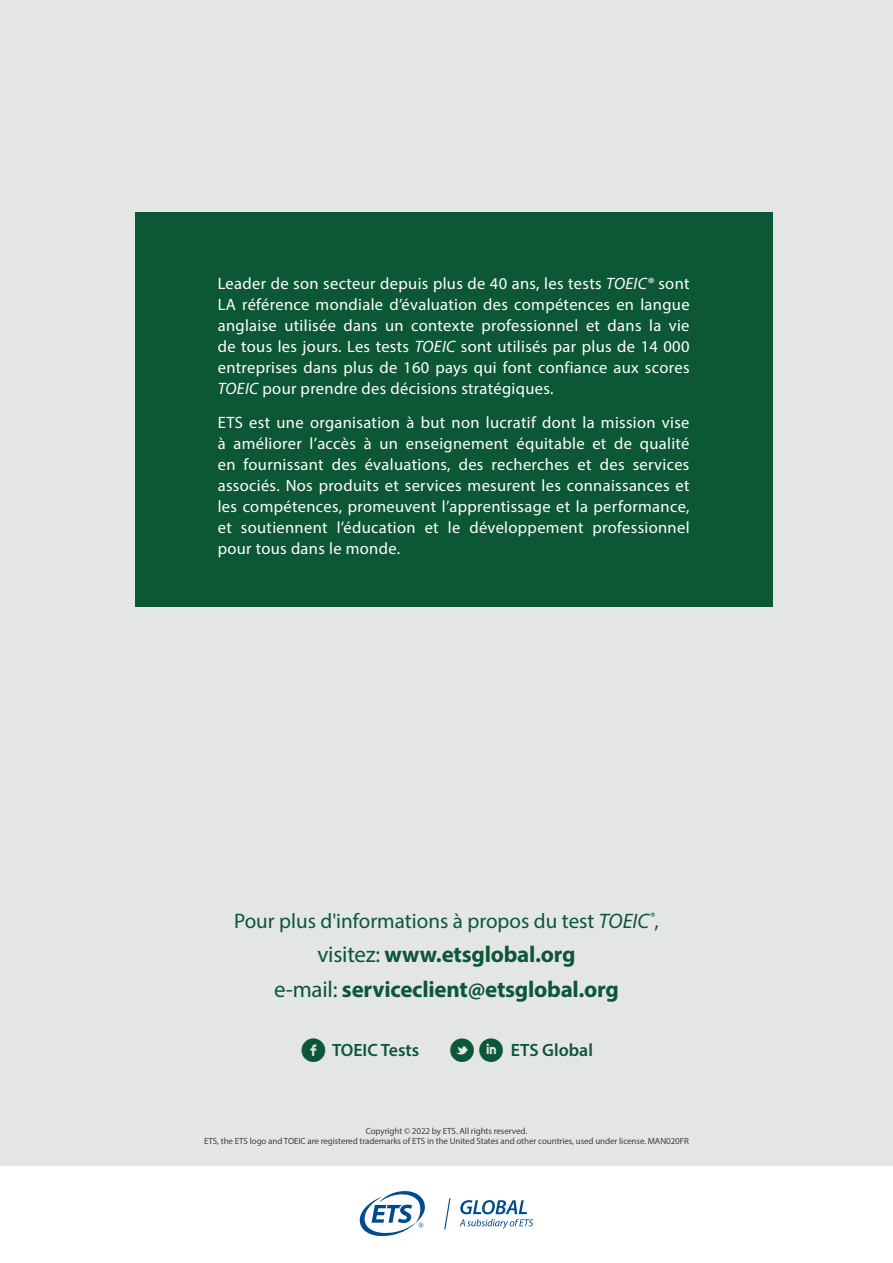
<style>
.page{position:relative;width:893px;height:1263px;background:#fff}
.page>*{position:absolute;margin:0;border:0;box-sizing:border-box;transform-origin:0 0}
.t1{font:700 22.95px/34.3px "Myriad Pro";letter-spacing:-.01em;color:#0b5736;text-align:center}
.t2{font:21px "Myriad Pro";color:#0b5736}
.t3{font:600 17.85px "Myriad Pro";color:#0b5736}
.t4{font:16.5px/21px "Myriad Pro";letter-spacing:.02em;color:#fff;text-align:justify}
.t5{font:9px/10.5px "Myriad Pro";letter-spacing:-.01em;color:#231f20;text-align:center}
.s1{font-style:italic}
.s2{font-weight:400}
.s3{font-family:"Socialico";font-weight:400;font-size:33.6px}
</style>
<div class="page">
<div style="left:0;top:0;width:893px;height:1165px;background:#e4e6e6"></div>
<div style="left:135px;top:213px;width:638px;height:394px;background:#0b5736"></div>
<svg style="left:359px;top:1191px;width:66px;height:46px"></svg>
<svg style="left:444px;top:1198px;width:6px;height:31px"></svg>
<svg style="left:459px;top:1200px;width:74px;height:28px"></svg>
<p class="t4" style="left:218px;top:272px;width:473px">Leader de son secteur depuis plus de 40 ans, les tests <span class="s1">TOEIC®</span> sont LA référence mondiale d’évaluation des compétences en langue anglaise utilisée dans un contexte professionnel et dans la vie de tous les jours. Les tests <span class="s1">TOEIC</span> sont utilisés par plus de 14 000 entreprises dans plus de 160 pays qui font confiance aux scores <span class="s1">TOEIC</span> pour prendre des décisions stratégiques.</p>
<p class="t4" style="left:218px;top:411px;width:473px">ETS est une organisation à but non lucratif dont la mission vise à améliorer l’accès à un enseignement équitable et de qualité en fournissant des évaluations, des recherches et des services associés. Nos produits et services mesurent les connaissances et les compétences, promeuvent l’apprentissage et la performance, et soutiennent l’éducation et le développement professionnel pour tous dans le monde.</p>
<p class="t2" style="left:234px;top:908px;width:426px">Pour plus d'informations à propos du test <span class="s1">TOEIC</span><sup>®</sup>,</p>
<h1 class="t1" style="left:274px;top:937px;width:346px"><span class="s2">visitez:</span> www.etsglobal.org<br><span class="s2">e-mail:</span> serviceclient@etsglobal.org</h1>
<p class="t3" style="left:300px;top:1038px;width:294px"><span class="s3">f</span> TOEIC Tests <span class="s3">li</span> ETS Global</p>
<p class="t5" style="left:204px;top:1125px;width:486px">Copyright © 2022 by ETS. All rights reserved.<br>ETS, the ETS logo and TOEIC are registered trademarks of ETS in the United States and other countries, used under license. MAN020FR</p>
</div>
